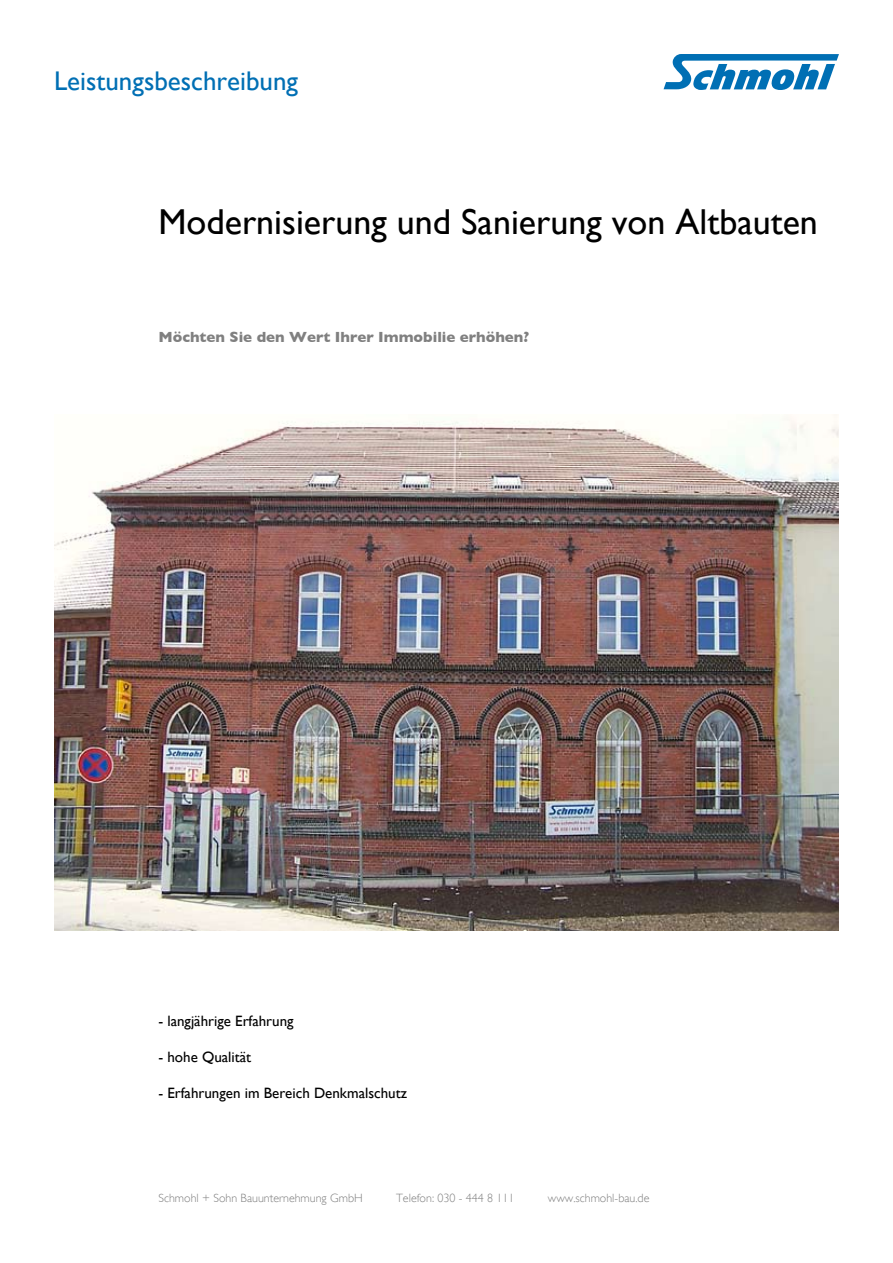
<style>
.page{position:relative;width:893px;height:1263px;background:#fff}
.page>*{position:absolute;margin:0;border:0;box-sizing:border-box;transform-origin:0 0}
.t1{font:36px "Gill Sans";color:#000}
.t2{font:27px "Gill Sans";color:#006fb4}
.t3{font:15px "Gill Sans";color:#000}
.t4{font:700 15px "Gill Sans";color:#808080}
.t5{font:300 12px "Gill Sans";color:#808080}
</style>
<div class="page">
<img style="left:54px;top:414px;width:785px;height:517px">
<svg style="left:664px;top:54px;width:175px;height:36px"></svg>
<h2 class="t2" style="left:54px;top:65px;width:246px">Leistungsbeschreibung</h2>
<h1 class="t1" style="left:158px;top:201px;width:661px">Modernisierung und Sanierung von Altbauten</h1>
<p class="t4" style="left:158px;top:328px;width:372px">Möchten Sie den Wert Ihrer Immobilie erhöhen?</p>
<p class="t3" style="left:158px;top:1012px;width:137px">- langjährige Erfahrung</p>
<p class="t3" style="left:158px;top:1048px;width:94px">- hohe Qualität</p>
<p class="t3" style="left:158px;top:1084px;width:250px">- Erfahrungen im Bereich Denkmalschutz</p>
<p class="t5" style="left:158px;top:1191px;width:206px">Schmohl + Sohn Bauunternehmung GmbH</p>
<p class="t5" style="left:396px;top:1191px;width:120px">Telefon: 030 - 444 8 111</p>
<p class="t5" style="left:548px;top:1191px;width:103px">www.schmohl-bau.de</p>
</div>
